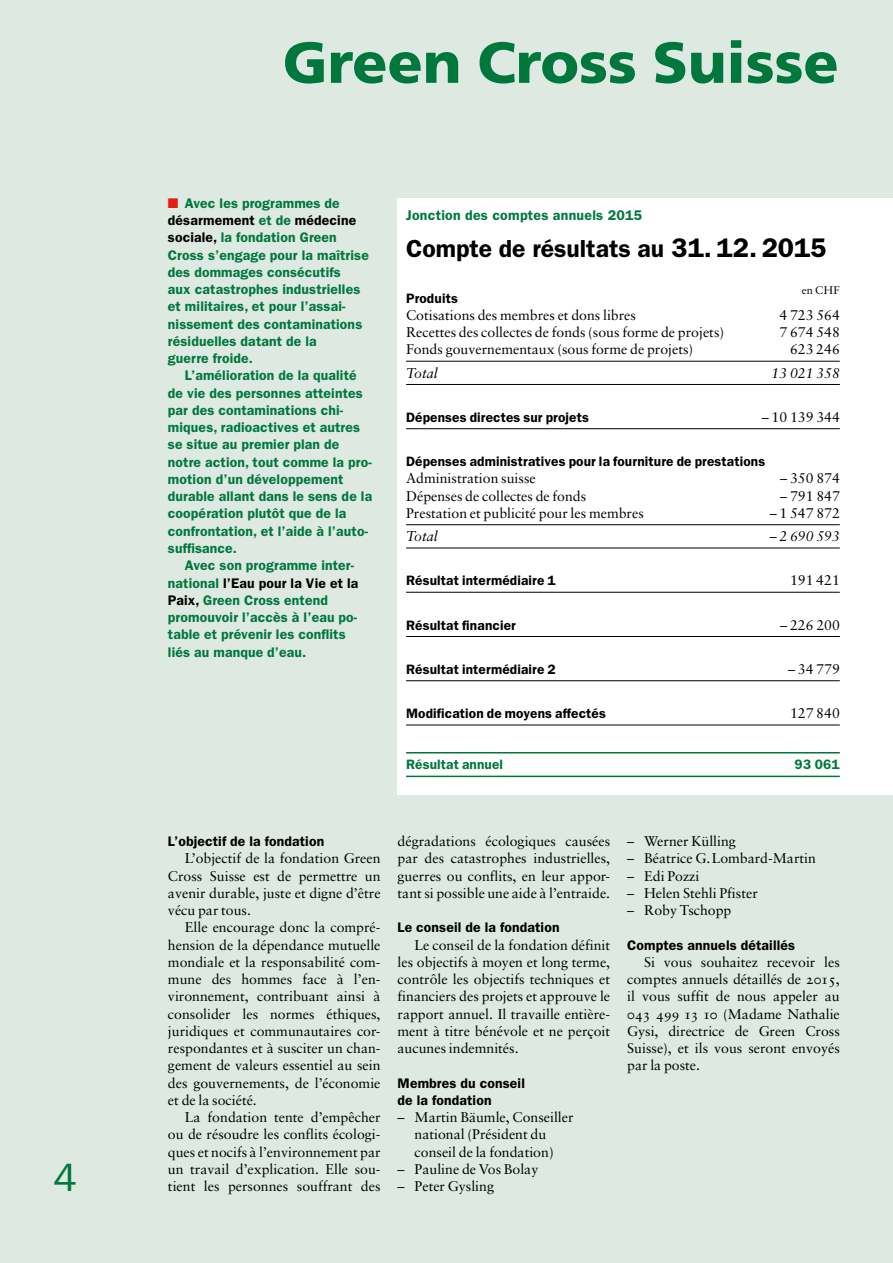
<style>
.page{position:relative;width:893px;height:1263px;background:#dde9e1}
.page>*{position:absolute;margin:0;border:0;box-sizing:border-box;transform-origin:0 0}
.t1{font:900 57.75px "Frutiger";color:#00773d}
.t2{font:39.75px "ITC Franklin Gothic Std";color:#00773d}
.t3{font:600 24.75px "ITC Franklin Gothic Std";color:#000}
.t4{font:14.1px/17.2px "Sabon";color:#000;text-align:justify}
.t5{font:600 14.1px "ITC Franklin Gothic Std";letter-spacing:.02em;color:#00773d}
.t6{font:italic 14.1px "Sabon";color:#000}
.t7{font:600 13.95px/17.2px "ITC Franklin Gothic Std";letter-spacing:.01em;color:#00773d}
.t8{font:600 13.95px/17.2px "ITC Franklin Gothic Std";letter-spacing:.01em;color:#000}
.t9{font:600 13.65px "ITC Franklin Gothic Std";letter-spacing:.01em;color:#000}
.t10{font:600 13.65px "ITC Franklin Gothic Std";letter-spacing:.01em;color:#00773d}
.t11{font:11.1px "Sabon";color:#000}
.s1{color:#e41d13}
.s2{color:#000}
.s3{font-size:27px}
.s4{font-family:"Sabon Roman SC"}
</style>
<div class="page">
<div style="left:398px;top:198px;width:495px;height:596px;background:#fff"></div>
<hr style="left:406px;top:361px;width:434px;height:1px;background:#000">
<hr style="left:406px;top:384px;width:434px;height:1px;background:#000">
<hr style="left:406px;top:428px;width:434px;height:1px;background:#000">
<hr style="left:406px;top:524px;width:434px;height:1px;background:#000">
<hr style="left:406px;top:548px;width:434px;height:1px;background:#000">
<hr style="left:406px;top:592px;width:434px;height:1px;background:#000">
<hr style="left:406px;top:636px;width:434px;height:1px;background:#000">
<hr style="left:406px;top:680px;width:434px;height:1px;background:#000">
<hr style="left:406px;top:725px;width:434px;height:1px;background:#000">
<hr style="left:406px;top:752px;width:434px;height:1px;background:#00773d">
<hr style="left:406px;top:776px;width:434px;height:1px;background:#00773d">
<h2 class="t2" style="left:53px;top:1155px;width:25px">4</h2>
<h1 class="t1" style="left:283px;top:28px;width:557px">Green Cross Suisse</h1>
<p class="t7" style="left:168px;top:194px;width:202px"><span class="s1">■</span> Avec les programmes de <span class="s2">désarmement</span> et de <span class="s2">médecine sociale,</span> la fondation Green<br>Cross s’engage pour la maîtrise des dommages consécutifs<br>aux catastrophes industrielles et militaires, et pour l’assai&shy;nissement des contaminations résiduelles datant de la<br>guerre froide.</p>
<p class="t7" style="left:168px;top:367px;width:206px;text-indent:17px">L’amélioration de la qualité de vie des personnes atteintes par des contaminations chi&shy;miques, radioactives et autres se situe au premier plan de notre action, tout comme la pro&shy;motion d’un développement durable allant dans le sens de la coopération plutôt que de la confrontation, et l’aide à l’auto&shy;suffisance.</p>
<p class="t7" style="left:168px;top:557px;width:192px;text-indent:17px">Avec son programme inter&shy;national <span class="s2">l’Eau pour la Vie et la<br>Paix,</span> Green Cross entend promouvoir l’accès à l’eau po&shy;table et prévenir les conflits liés au manque d’eau.</p>
<p class="t5" style="left:406px;top:207px;width:238px">Jonction des comptes annuels 2015</p>
<h3 class="t3" style="left:406px;top:234px;width:422px">Compte de résultats au <span class="s3">31. 12. 2015</span></h3>
<p class="t11" style="left:802px;top:283px;width:40px">en CHF</p>
<p class="t9" style="left:406px;top:290px;width:53px">Produits</p>
<p class="t4" style="left:406px;top:306px;width:231px">Cotisations des membres et dons libres</p>
<p class="t4" style="left:779px;top:306px;width:62px">4 723 564</p>
<p class="t4" style="left:406px;top:323px;width:320px">Recettes des collectes de fonds (sous forme de projets)</p>
<p class="t4" style="left:779px;top:323px;width:62px">7 674 548</p>
<p class="t4" style="left:406px;top:341px;width:289px">Fonds gouvernementaux (sous forme de projets)</p>
<p class="t4" style="left:790px;top:341px;width:51px">623 246</p>
<p class="t6" style="left:406px;top:365px;width:33px">Total</p>
<p class="t6" style="left:772px;top:365px;width:70px">13 021 358</p>
<p class="t9" style="left:406px;top:409px;width:184px">Dépenses directes sur projets</p>
<p class="t4" style="left:762px;top:408px;width:80px">– 10 139 344</p>
<p class="t9" style="left:406px;top:453px;width:361px">Dépenses administratives pour la fourniture de prestations</p>
<p class="t4" style="left:406px;top:470px;width:131px">Administration suisse</p>
<p class="t4" style="left:780px;top:470px;width:61px">– 350 874</p>
<p class="t4" style="left:406px;top:487px;width:182px">Dépenses de collectes de fonds</p>
<p class="t4" style="left:780px;top:487px;width:61px">– 791 847</p>
<p class="t4" style="left:406px;top:504px;width:239px">Prestation et publicité pour les membres</p>
<p class="t4" style="left:770px;top:504px;width:72px">– 1 547 872</p>
<p class="t6" style="left:406px;top:528px;width:33px">Total</p>
<p class="t6" style="left:770px;top:528px;width:72px">– 2 690 593</p>
<p class="t9" style="left:406px;top:573px;width:151px">Résultat intermédiaire 1</p>
<p class="t4" style="left:790px;top:572px;width:51px">191 421</p>
<p class="t9" style="left:406px;top:617px;width:111px">Résultat financier</p>
<p class="t4" style="left:780px;top:616px;width:61px">– 226 200</p>
<p class="t9" style="left:406px;top:661px;width:151px">Résultat intermédiaire 2</p>
<p class="t4" style="left:788px;top:660px;width:53px">– 34 779</p>
<p class="t9" style="left:406px;top:705px;width:201px">Modification de moyens affectés</p>
<p class="t4" style="left:790px;top:704px;width:51px">127 840</p>
<p class="t10" style="left:406px;top:756px;width:99px">Résultat annuel</p>
<p class="t10" style="left:795px;top:756px;width:47px">93 061</p>
<p class="t8" style="left:168px;top:833px;width:158px">L’objectif de la fondation</p>
<p class="t4" style="left:168px;top:850px;width:214px;text-indent:17px">L’objectif de la fondation Green Cross Suisse est de permettre un avenir durable, juste et digne d’être vécu par tous.</p>
<p class="t4" style="left:168px;top:919px;width:214px;text-indent:17px">Elle encourage donc la compré&shy;hension de la dépendance mutuelle mondiale et la responsabilité com&shy;mune des hommes face à l’en&shy;vironnement, contribuant ainsi à consolider les normes éthiques, juridiques et communautaires cor&shy;respondantes et à susciter un chan&shy;gement de valeurs essentiel au sein des gouvernements, de l’économie et de la société.</p>
<p class="t4" style="left:168px;top:1108px;width:214px;text-indent:17px">La fondation tente d’empêcher ou de résoudre les conflits écologi&shy;ques et nocifs à l’environnement par un travail d’explication. Elle sou&shy;tient les personnes souffrant des</p>
<p class="t4" style="left:398px;top:832px;width:214px">dégradations écologiques causées par des catastrophes industrielles, guerres ou conflits, en leur appor&shy;tant si possible une aide à l’entraide.</p>
<p class="t8" style="left:398px;top:919px;width:163px">Le conseil de la fondation</p>
<p class="t4" style="left:398px;top:936px;width:214px;text-indent:17px">Le conseil de la fondation définit les objectifs à moyen et long terme, contrôle les objectifs techniques et financiers des projets et approuve le rapport annuel. Il travaille entière&shy;ment à titre bénévole et ne perçoit aucunes indemnités.</p>
<p class="t8" style="left:398px;top:1074px;width:129px">Membres du conseil de la fondation</p>
<p class="t4" style="left:415px;top:1108px;width:161px;text-align:left;text-indent:-17px">– Martin Bäumle, Conseiller national (Président du conseil de la fondation)</p>
<p class="t4" style="left:398px;top:1160px;width:142px">– Pauline de Vos Bolay</p>
<p class="t4" style="left:398px;top:1177px;width:98px">– Peter Gysling</p>
<p class="t4" style="left:627px;top:832px;width:110px">– Werner Külling</p>
<p class="t4" style="left:627px;top:850px;width:190px">– Béatrice G. Lombard-Martin</p>
<p class="t4" style="left:627px;top:867px;width:74px">– Edi Pozzi</p>
<p class="t4" style="left:627px;top:884px;width:132px">– Helen Stehli Pfister</p>
<p class="t4" style="left:627px;top:901px;width:106px">– Roby Tschopp</p>
<p class="t8" style="left:627px;top:936px;width:169px">Comptes annuels détaillés</p>
<p class="t4" style="left:627px;top:953px;width:214px;text-indent:17px">Si vous souhaitez recevoir les comptes annuels détaillés de <span class="s4">2015</span>, il vous suffit de nous appeler au <span class="s4">043 499 13 10</span> (Madame Nathalie Gysi, directrice de Green Cross Suisse), et ils vous seront envoyés par la poste.</p>
</div>
